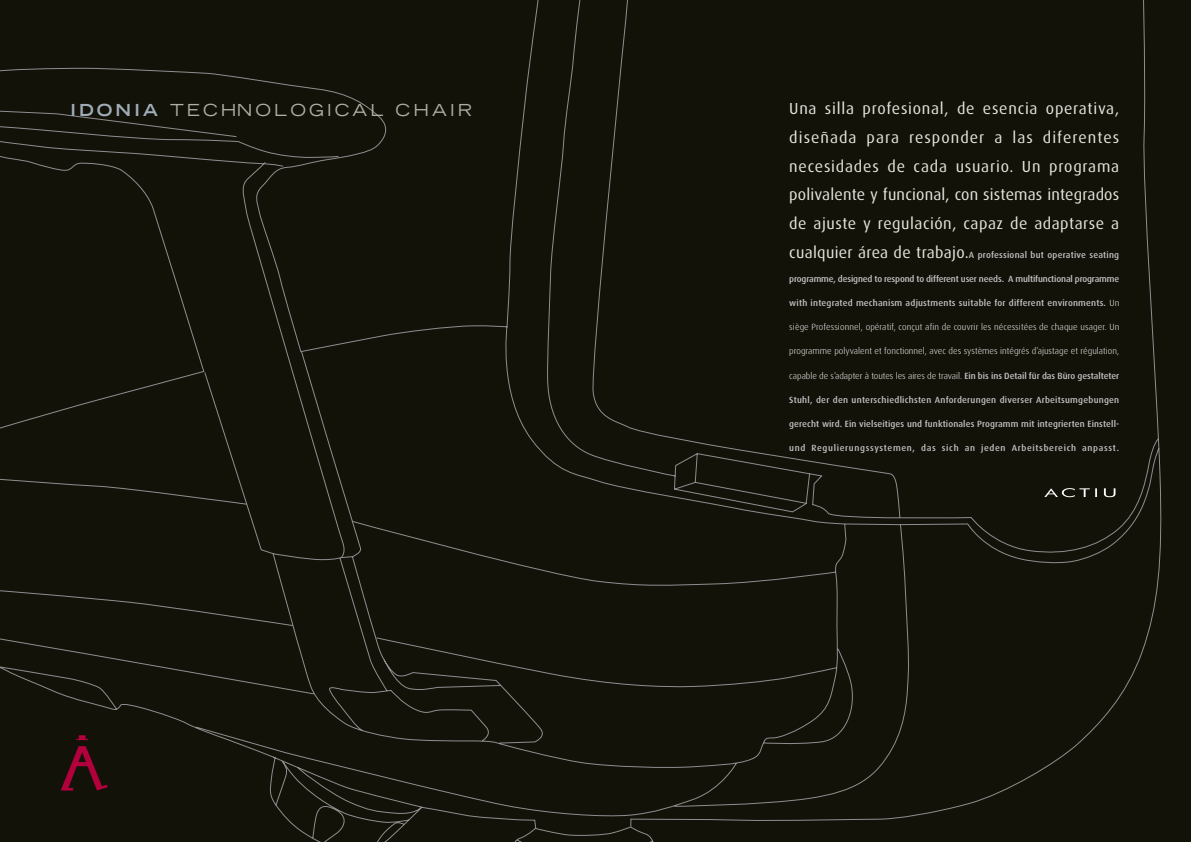
<style>
.page{position:relative;width:1191px;height:842px;background:#fff}
.page>*{position:absolute;margin:0;border:0;box-sizing:border-box;transform-origin:0 0}
.t1{font:expanded 16.6px "Trade Gothic LH";letter-spacing:.19em;color:#b0afa3}
.t2{font:16px/28.9px "Dax";letter-spacing:.03em;color:#e7e7e0;text-align:justify}
.t3{font:500 9px "Dax";letter-spacing:.02em;color:#c3c4c6}
.t4{font:300 9px "Dax";color:#fff}
.t5{font:500 9px "Dax";letter-spacing:-.015em;color:#c3c4c6}
.t6{font:500 9px "Dax";letter-spacing:.075em;color:#c3c4c6}
.s1{font-weight:700;color:#9fadb7}
.s2{font-weight:400;font-size:16px;color:#e7e7e0}
.s3{font-weight:300;color:#fff}
.s4{font-weight:500;color:#c3c4c6}
</style>
<div class="page">
<div style="left:0;top:0;width:595px;height:842px;background:#131209"></div>
<svg style="left:61px;top:735px;width:47px;height:55px;background:#390d15"></svg>
<div style="left:595px;top:0;width:596px;height:842px;background:#131209"></div>
<svg style="left:1044px;top:488px;width:71px;height:9px"></svg>
<h1 class="t1" style="left:70px;top:104px;width:404px"><span class="s1">IDONIA</span> TECHNOLOGICAL CHAIR</h1>
<h2 class="t2" style="left:789px;top:95px;width:331px">Una silla profesional, de esencia operativa, diseñada para responder a las diferentes necesidades de cada usuario. Un programa polivalente y funcional, con sistemas integrados de ajuste y regulación, capaz de adaptarse a</h2>
<p class="t3" style="left:789px;top:251px;width:331px"><span class="s2">cualquier área de trabajo.</span>A professional but operative seating</p>
<p class="t5" style="left:789px;top:275px;width:331px">programme, designed to respond to different user needs. A multifunctional programme</p>
<p class="t3" style="left:789px;top:299px;width:331px">with integrated mechanism adjustments suitable for different environments. <span class="s3">Un</span></p>
<p class="t4" style="left:789px;top:323px;width:331px">siège Professionnel, opératif, conçut afin de couvrir les nécessitées de chaque usager. Un</p>
<p class="t4" style="left:789px;top:347px;width:331px">programme polyvalent et fonctionnel, avec des systèmes intégrés d’ajustage et régulation,</p>
<p class="t4" style="left:789px;top:372px;width:331px">capable de s’adapter à toutes les aires de travail. <span class="s4">Ein bis ins Detail für das Büro gestalteter</span></p>
<p class="t3" style="left:789px;top:396px;width:331px">Stuhl, der den unterschiedlichsten Anforderungen diverser Arbeitsumgebungen</p>
<p class="t3" style="left:789px;top:420px;width:331px">gerecht wird. Ein vielseitiges und funktionales Programm mit integrierten Einstell-</p>
<p class="t6" style="left:789px;top:444px;width:331px">und Regulierungssystemen, das sich an jeden Arbeitsbereich anpasst.</p>
</div>
